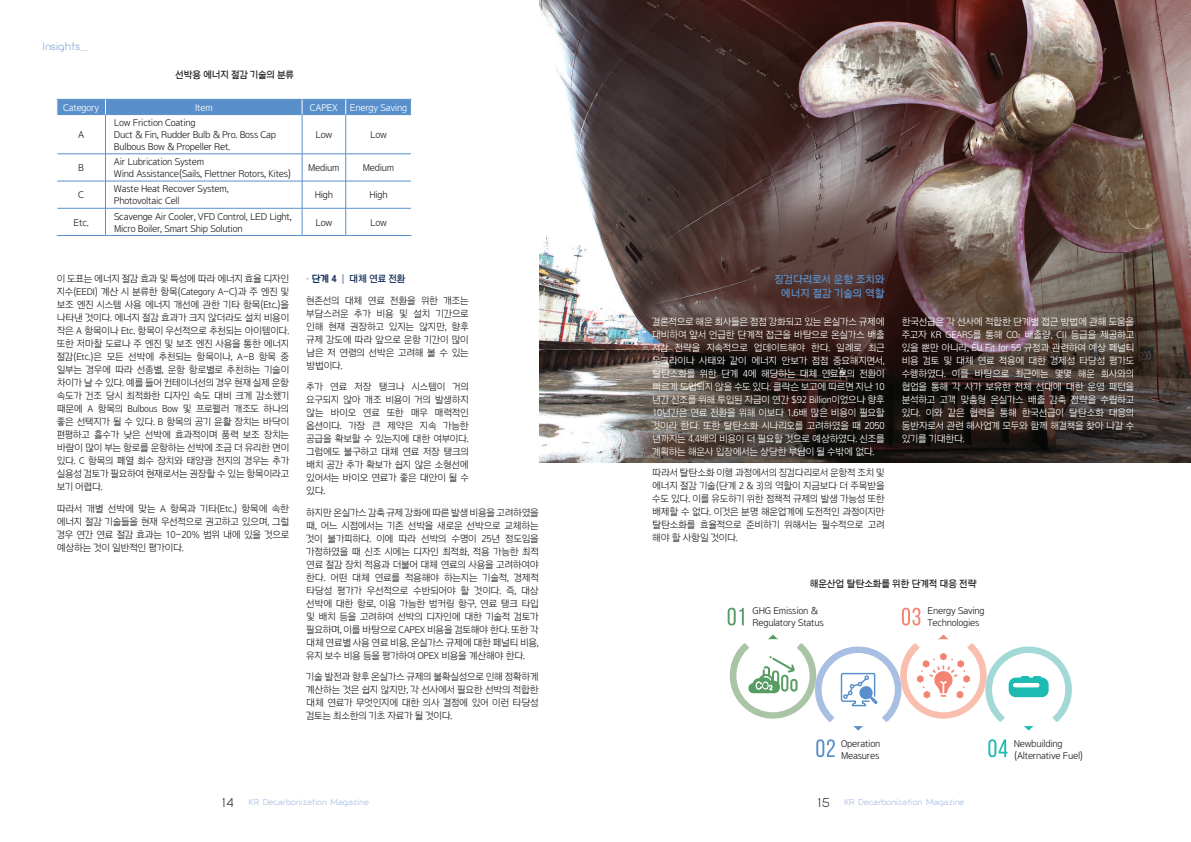
<style>
.page{position:relative;width:1191px;height:842px;background:#fff}
.page>*{position:absolute;margin:0;border:0;box-sizing:border-box;transform-origin:0 0}
.t1{font:11px/14px "Arita dotum Semi Bold OTF";color:#5990cb;text-align:center;scale:.95 1}
.t2{font:10px/13px "Arita dotum Medium OTF";letter-spacing:-.025em;color:#231f20;text-align:justify;scale:.95 1}
.t3{font:10px/13px "Arita dotum Medium OTF";letter-spacing:-.025em;color:#fff;text-align:justify;scale:.95 1}
.t4{font:10px/12px "Arita dotum Medium OTF";letter-spacing:-.025em;color:#231f20}
.t5{font:10px "Arita dotum Semi Bold OTF";letter-spacing:-.025em;color:#231f20;scale:.95 1}
.t6{font:10px "Arita dotum Medium OTF";letter-spacing:-.025em;color:#fff}
.t7{font:10px "Arita dotum Semi Bold OTF";color:#0e2954;scale:.95 1}
.t8{font:10px "Giorgio";color:#88abd9}
.t9{font:8px "Giorgio";color:#a8bee2}
.s1{color:#c7d5ec}
.s2{color:#717693}
.s3{font-family:"Arita dotum Bold OTF"}
.s4{font-size:5.8px}
.s5{font-size:12px;color:#3e3e3f}
</style>
<div class="page">
<img style="left:539px;top:0;width:652px;height:463px">
<hr style="left:105px;top:115px;width:1px;height:39px;background:#5990cb">
<hr style="left:302px;top:115px;width:1px;height:39px;background:#5990cb">
<hr style="left:345px;top:115px;width:1px;height:39px;background:#5990cb">
<hr style="left:57px;top:154px;width:48px;height:1px;background:#5990cb">
<hr style="left:105px;top:154px;width:197px;height:1px;background:#5990cb">
<hr style="left:302px;top:154px;width:44px;height:1px;background:#5990cb">
<hr style="left:346px;top:154px;width:65px;height:1px;background:#5990cb">
<hr style="left:57px;top:181px;width:48px;height:1px;background:#5990cb">
<hr style="left:105px;top:181px;width:197px;height:1px;background:#5990cb">
<hr style="left:302px;top:181px;width:44px;height:1px;background:#5990cb">
<hr style="left:346px;top:181px;width:65px;height:1px;background:#5990cb">
<hr style="left:57px;top:208px;width:48px;height:1px;background:#5990cb">
<hr style="left:105px;top:208px;width:197px;height:1px;background:#5990cb">
<svg style="left:105px;top:155px;width:1px;height:80px"></svg>
<hr style="left:302px;top:208px;width:44px;height:1px;background:#5990cb">
<svg style="left:302px;top:154px;width:1px;height:81px"></svg>
<hr style="left:346px;top:208px;width:65px;height:1px;background:#5990cb">
<svg style="left:345px;top:154px;width:1px;height:81px"></svg>
<hr style="left:57px;top:235px;width:48px;height:1px;background:#5990cb">
<hr style="left:105px;top:235px;width:197px;height:1px;background:#5990cb">
<hr style="left:302px;top:235px;width:44px;height:1px;background:#5990cb">
<hr style="left:346px;top:235px;width:65px;height:1px;background:#5990cb">
<div style="left:57px;top:99px;width:355px;height:16px;background:#5990cb"></div>
<svg style="left:988px;top:739px;width:19px;height:18px"></svg>
<svg style="left:902px;top:608px;width:18px;height:17px"></svg>
<svg style="left:816px;top:739px;width:19px;height:18px"></svg>
<svg style="left:727px;top:608px;width:17px;height:17px"></svg>
<svg style="left:729px;top:634px;width:342px;height:97px"></svg>
<hr style="left:1013px;top:683px;width:26px;height:4px;background:#fff;border-radius:2px">
<p class="t8" style="left:43px;top:40px;width:48px">Insights<span class="s1">_</span></p>
<p class="t5" style="left:175px;top:69px;width:127px">선박용 에너지 절감 기술의 분류</p>
<p class="t6" style="left:63px;top:102px;width:37px">Category</p>
<p class="t6" style="left:195px;top:102px;width:20px">Item</p>
<p class="t6" style="left:310px;top:102px;width:99px">CAPEX Energy Saving</p>
<p class="t4" style="left:78px;top:128px;width:8px">A</p>
<p class="t4" style="left:114px;top:116px;width:164px">Low Friction Coating<br>Duct &amp; Fin, Rudder Bulb &amp; Pro. Boss Cap<br>Bulbous Bow &amp; Propeller Ret.</p>
<p class="t4" style="left:315px;top:128px;width:18px">Low</p>
<p class="t4" style="left:370px;top:128px;width:18px">Low</p>
<p class="t4" style="left:78px;top:162px;width:7px">B</p>
<p class="t4" style="left:114px;top:156px;width:179px">Air Lubrication System<br>Wind Assistance(Sails, Flettner Rotors, Kites)</p>
<p class="t4" style="left:308px;top:162px;width:33px">Medium</p>
<p class="t4" style="left:363px;top:162px;width:33px">Medium</p>
<p class="t4" style="left:78px;top:189px;width:7px">C</p>
<p class="t4" style="left:114px;top:183px;width:116px">Waste Heat Recover System,<br>Photovoltaic Cell</p>
<p class="t4" style="left:315px;top:189px;width:20px">High</p>
<p class="t4" style="left:369px;top:189px;width:20px">High</p>
<p class="t4" style="left:74px;top:216px;width:17px">Etc.</p>
<p class="t4" style="left:114px;top:210px;width:179px">Scavenge Air Cooler, VFD Control, LED Light,<br>Micro Boiler, Smart Ship Solution</p>
<p class="t4" style="left:315px;top:216px;width:18px">Low</p>
<p class="t4" style="left:370px;top:216px;width:18px">Low</p>
<p class="t2" style="left:57px;top:272px;width:246px">이 도표는 에너지 절감 효과 및 특성에 따라 에너지 효율 디자인 지수(EEDI) 계산 시 분류한 항목(Category A~C)과 주 엔진 및 보조 엔진 시스템 사용 에너지 개선에 관한 기타 항목(Etc.)을 나타낸 것이다. 에너지 절감 효과가 크지 않더라도 설치 비용이 작은 A 항목이나 Etc. 항목이 우선적으로 추천되는 아이템이다. 또한 저마찰 도료나 주 엔진 및 보조 엔진 사용을 통한 에너지 절감(Etc.)은 모든 선박에 추천되는 항목이나, A~B 항목 중 일부는 경우에 따라 선종별, 운항 항로별로 추천하는 기술이 차이가 날 수 있다. 예를 들어 컨테이너선의 경우 현재 실제 운항 속도가 건조 당시 최적화한 디자인 속도 대비 크게 감소했기 때문에 A 항목의 Bulbous Bow 및 프로펠러 개조도 하나의 좋은 선택지가 될 수 있다. B 항목의 공기 윤활 장치는 바닥이 편평하고 흘수가 낮은 선박에 효과적이며 풍력 보조 장치는 바람이 많이 부는 항로를 운항하는 선박에 조금 더 유리한 면이 있다. C 항목의 폐열 회수 장치와 태양광 전지의 경우는 추가 실용성 검토가 필요하여 현재로서는 권장할 수 있는 항목이라고 보기 어렵다.</p>
<p class="t2" style="left:57px;top:502px;width:246px">따라서 개별 선박에 맞는 A 항목과 기타(Etc.) 항목에 속한 에너지 절감 기술들을 현재 우선적으로 권고하고 있으며, 그럴 경우 연간 연료 절감 효과는 10~20% 범위 내에 있을 것으로 예상하는 것이 일반적인 평가이다.</p>
<p class="t7" style="left:306px;top:273px;width:106px"><span class="s2">·</span> <span class="s3">단계 4</span> <span class="s2">|</span> 대체 연료 전환</p>
<p class="t2" style="left:306px;top:294px;width:173px">현존선의 대체 연료 전환을 위한 개조는 부담스러운 추가 비용 및 설치 기간으로 인해 현재 권장하고 있지는 않지만, 향후 규제 강도에 따라 앞으로 운항 기간이 많이 남은 저 연령의 선박은 고려해 볼 수 있는 방법이다.</p>
<p class="t2" style="left:306px;top:380px;width:173px">추가 연료 저장 탱크나 시스템이 거의 요구되지 않아 개조 비용이 거의 발생하지 않는 바이오 연료 또한 매우 매력적인 옵션이다. 가장 큰 제약은 지속 가능한 공급을 확보할 수 있는지에 대한 여부이다. 그럼에도 불구하고 대체 연료 저장 탱크의 배치 공간 추가 확보가 쉽지 않은 소형선에 있어서는 바이오 연료가 좋은 대안이 될 수 있다.</p>
<p class="t2" style="left:306px;top:506px;width:246px">하지만 온실가스 감축 규제 강화에 따른 발생 비용을 고려하였을 때, 어느 시점에서는 기존 선박을 새로운 선박으로 교체하는 것이 불가피하다. 이에 따라 선박의 수명이 25년 정도임을 가정하였을 때 신조 시에는 디자인 최적화, 적용 가능한 최적 연료 절감 장치 적용과 더불어 대체 연료의 사용을 고려하여야 한다. 어떤 대체 연료를 적용해야 하는지는 기술적, 경제적 타당성 평가가 우선적으로 수반되어야 할 것이다. 즉, 대상 선박에 대한 항로, 이용 가능한 벙커링 항구, 연료 탱크 타입 및 배치 등을 고려하여 선박의 디자인에 대한 기술적 검토가 필요하며, 이를 바탕으로 CAPEX 비용을 검토해야 한다. 또한 각 대체 연료별 사용 연료 비용, 온실가스 규제에 대한 페널티 비용, 유지 보수 비용 등을 평가하여 OPEX 비용을 계산해야 한다.</p>
<p class="t2" style="left:306px;top:670px;width:246px">기술 발전과 향후 온실가스 규제의 불확실성으로 인해 정확하게 계산하는 것은 쉽지 않지만, 각 선사에서 필요한 선박의 적합한 대체 연료가 무엇인지에 대한 의사 결정에 있어 이런 타당성 검토는 최소한의 기초 자료가 될 것이다.</p>
<p class="t1" style="left:774px;top:272px;width:117px">징검다리로서 운항 조치와 에너지 절감 기술의 역할</p>
<p class="t3" style="left:652px;top:315px;width:246px">결론적으로 해운 회사들은 점점 강화되고 있는 온실가스 규제에 대비하여 앞서 언급한 단계적 접근을 바탕으로 온실가스 배출 저감 전략을 지속적으로 업데이트해야 한다. 일례로 최근 우크라이나 사태와 같이 에너지 안보가 점점 중요해지면서, 탈탄소화를 위한 단계 4에 해당하는 대체 연료로의 전환이 빠르게 도입되지 않을 수도 있다. 클락슨 보고에 따르면 지난 10 년간 신조를 위해 투입된 자금이 연간 $92 Billion이었으나 향후 10년간은 연료 전환을 위해 이보다 1.6배 많은 비용이 필요할 것이라 한다. 또한 탈탄소화 시나리오를 고려하였을 때 2050 년까지는 4.4배의 비용이 더 필요할 것으로 예상하였다. 신조를 계획하는 해운사 입장에서는 상당한 부담이 될 수밖에 없다.</p>
<p class="t2" style="left:652px;top:466px;width:246px">따라서 탈탄소화 이행 과정에서의 징검다리로서 운항적 조치 및 에너지 절감 기술(단계 2 &amp; 3)의 역할이 지금보다 더 주목받을 수도 있다. 이를 유도하기 위한 정책적 규제의 발생 가능성 또한 배제할 수 없다. 이것은 분명 해운업계에 도전적인 과정이지만 탈탄소화를 효율적으로 준비하기 위해서는 필수적으로 고려 해야 할 사항일 것이다.</p>
<p class="t3" style="left:901px;top:315px;width:246px">한국선급은 각 선사에 적합한 단계별 접근 방법에 관해 도움을 주고자 KR GEARS를 통해 CO<span class="s4">2</span> 배출량, CII 등급을 제공하고 있을 뿐만 아니라, EU Fit for 55 규정과 관련하여 예상 페널티 비용 검토 및 대체 연료 적용에 대한 경제성 타당성 평가도 수행하였다. 이를 바탕으로 최근에는 몇몇 해운 회사와의 협업을 통해 각 사가 보유한 전체 선대에 대한 운영 패턴을 분석하고 고객 맞춤형 온실가스 배출 감축 전략을 수립하고 있다. 이와 같은 협력을 통해 한국선급이 탈탄소화 대응의 동반자로서 관련 해사업계 모두와 함께 해결책을 찾아 나갈 수 있기를 기대한다.</p>
<p class="t5" style="left:810px;top:578px;width:177px">해운산업 탈탄소화를 위한 단계적 대응 전략</p>
<p class="t4" style="left:752px;top:605px;width:73px">GHG Emission &amp;<br>Regulatory Status</p>
<p class="t4" style="left:841px;top:737px;width:41px">Operation<br>Measures</p>
<p class="t4" style="left:927px;top:605px;width:59px">Energy Saving<br>Technologies</p>
<p class="t4" style="left:1013px;top:737px;width:71px">Newbuilding (Alternative Fuel)</p>
<p class="t9" style="left:222px;top:797px;width:148px"><span class="s5">14</span> KR Decarbonization Magazine</p>
<p class="t9" style="left:818px;top:797px;width:148px"><span class="s5">15</span> KR Decarbonization Magazine</p>
</div>
